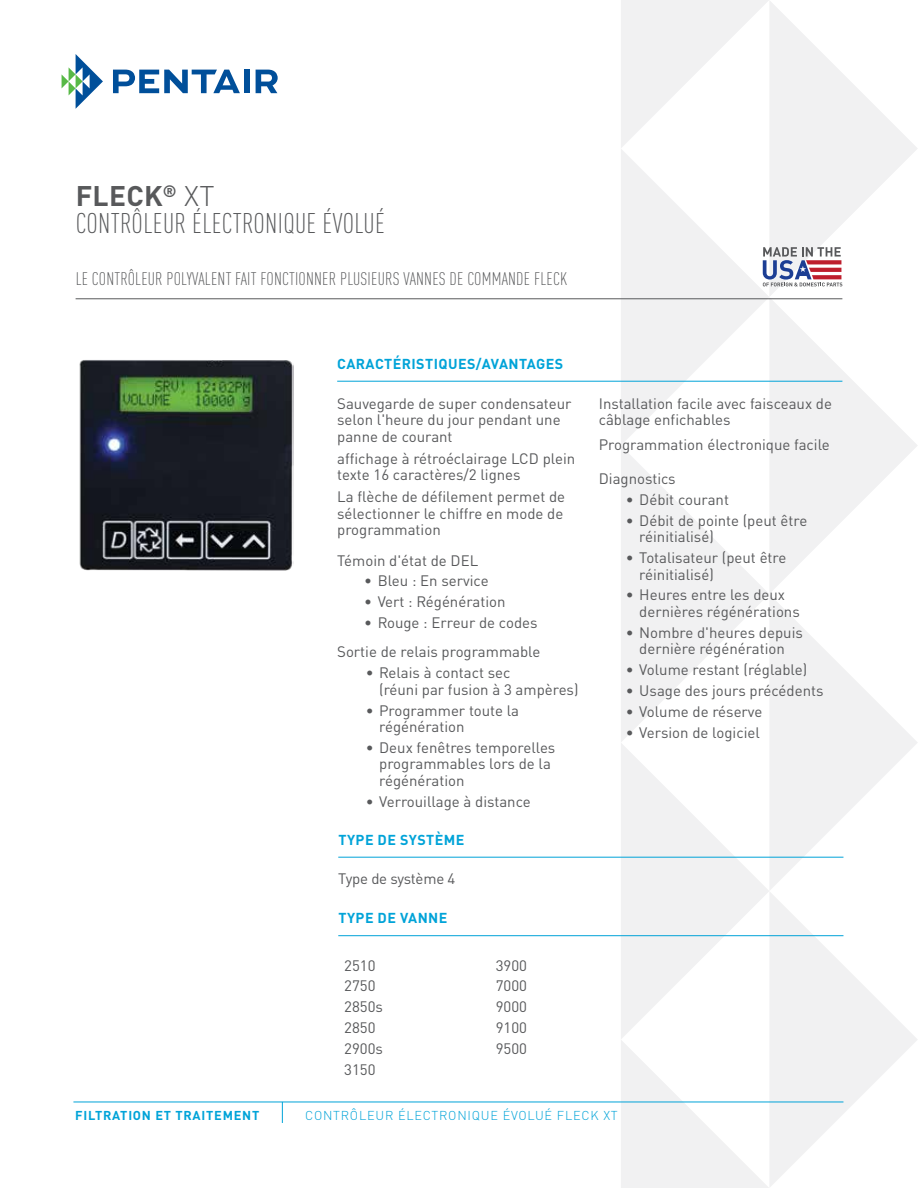
<style>
.page{position:relative;width:918px;height:1188px;background:#fff}
.page>*{position:absolute;margin:0;border:0;box-sizing:border-box;transform-origin:0 0}
.t1{font:300 condensed 28.05px/27px "DIN Pro";letter-spacing:.01em;color:#58595b}
.t2{font:300 condensed 18px "DIN Pro";letter-spacing:.01em;color:#58595b}
.t3{font:15px/16.5px "DIN Pro";color:#58595b}
.t4{font:15px "DIN Pro";letter-spacing:-.02em;color:#58595b}
.t5{font:700 14.25px "DIN Pro";letter-spacing:.03em;color:#00a3d8}
.t6{font:300 12.75px "DIN Pro";letter-spacing:.06em;color:#00a3d8}
.t7{font:700 12.75px "DIN Pro";letter-spacing:.06em;color:#00a3d8}
.s1{font-weight:700;font-stretch:normal}
.s2{font-stretch:normal}
</style>
<div class="page">
<svg style="left:621px;top:0;width:296px;height:148px;fill:#f6f6f6"></svg>
<svg style="left:621px;top:148px;width:296px;height:297px;fill:#f3f3f4"></svg>
<svg style="left:621px;top:445px;width:296px;height:298px"></svg>
<svg style="left:621px;top:743px;width:296px;height:431px;fill:#f4f4f4"></svg>
<svg style="left:621px;top:1040px;width:162px;height:148px"></svg>
<hr style="left:73px;top:1102px;width:770px;height:1px;background:#00a3d8">
<svg style="left:62px;top:54px;width:41px;height:55px"></svg>
<svg style="left:113px;top:70px;width:127px;height:23px"></svg>
<div style="left:244px;top:70px;width:5px;height:23px;background:#004f9a"></div>
<svg style="left:256px;top:70px;width:22px;height:23px"></svg>
<hr style="left:76px;top:298px;width:766px;height:1px;background:#58595b">
<svg style="left:282px;top:1102px;width:1px;height:21px"></svg>
<hr style="left:337px;top:381px;width:505px;height:1px;background:#00a3d8">
<svg style="left:763px;top:247px;width:79px;height:39px"></svg>
<hr style="left:338px;top:857px;width:505px;height:1px;background:#00a3d8">
<hr style="left:338px;top:935px;width:505px;height:1px;background:#00a3d8">
<img style="left:79px;top:360px;width:214px;height:211px">
<h1 class="t1" style="left:76px;top:181px;width:311px"><span class="s1">FLECK</span><sup>®</sup> <span class="s2">XT<br></span>CONTRÔLEUR ÉLECTRONIQUE ÉVOLUÉ</h1>
<p class="t2" style="left:76px;top:266px;width:493px">LE CONTRÔLEUR POLYVALENT FAIT FONCTIONNER PLUSIEURS VANNES DE COMMANDE FLECK</p>
<p class="t5" style="left:337px;top:352px;width:227px">CARACTÉRISTIQUES/AVANTAGES</p>
<p class="t3" style="left:337px;top:394px;width:236px">Sauvegarde de super condensateur selon l'heure du jour pendant une panne de courant</p>
<p class="t3" style="left:337px;top:448px;width:240px">affichage à rétroéclairage LCD plein texte 16 caractères/2 lignes</p>
<p class="t3" style="left:337px;top:487px;width:229px;text-align:justify">La flèche de défilement permet de sélectionner le chiffre en mode de programmation</p>
<p class="t3" style="left:337px;top:550px;width:143px">Témoin d'état de DEL</p>
<p class="t3" style="left:364px;top:571px;width:126px">• Bleu : En service</p>
<p class="t3" style="left:364px;top:592px;width:143px">• Vert : Régénération</p>
<p class="t3" style="left:337px;top:606px;width:205px;line-height:29.4px;text-align:right">• Rouge : Erreur de codes<br>Sortie de relais programmable</p>
<p class="t3" style="left:379px;top:663px;width:201px;text-indent:-14px">• Relais à contact sec<br>(réuni par fusion à 3 ampères)</p>
<p class="t3" style="left:379px;top:700px;width:142px;text-indent:-14px">• Programmer toute la régénération</p>
<p class="t3" style="left:379px;top:738px;width:178px;text-indent:-14px">• Deux fenêtres temporelles programmables lors de la régénération</p>
<p class="t3" style="left:366px;top:792px;width:167px">• Verrouillage à distance</p>
<p class="t5" style="left:338px;top:828px;width:128px">TYPE DE SYSTÈME</p>
<p class="t4" style="left:338px;top:866px;width:119px">Type de système 4</p>
<p class="t5" style="left:338px;top:906px;width:111px">TYPE DE VANNE</p>
<p class="t3" style="left:344px;top:953px;width:40px;line-height:20.9px">2510<br>2750<br>2850s<br>2850<br>2900s<br>3150</p>
<p class="t3" style="left:496px;top:953px;width:33px;line-height:20.9px;text-align:justify">3900<br>7000<br>9000<br>9100<br>9500</p>
<p class="t3" style="left:599px;top:394px;width:235px">Installation facile avec faisceaux de câblage enfichables</p>
<p class="t3" style="left:599px;top:435px;width:233px">Programmation électronique facile</p>
<p class="t3" style="left:599px;top:469px;width:78px">Diagnostics</p>
<p class="t3" style="left:626px;top:490px;width:105px">• Débit courant</p>
<p class="t3" style="left:639px;top:511px;width:169px;text-indent:-14px">• Débit de pointe (peut être réinitialisé)</p>
<p class="t3" style="left:639px;top:548px;width:149px;text-indent:-14px">• Totalisateur (peut être réinitialisé)</p>
<p class="t3" style="left:639px;top:585px;width:162px;text-indent:-14px">• Heures entre les deux dernières régénérations</p>
<p class="t3" style="left:626px;top:623px;width:179px;text-align:center">• Nombre d'heures depuis dernière régénération</p>
<p class="t3" style="left:626px;top:660px;width:183px">• Volume restant (réglable)</p>
<p class="t3" style="left:626px;top:681px;width:199px">• Usage des jours précédents</p>
<p class="t3" style="left:626px;top:702px;width:138px">• Volume de réserve</p>
<p class="t3" style="left:626px;top:722px;width:136px">• Version de logiciel</p>
<p class="t7" style="left:75px;top:1105px;width:186px">FILTRATION ET TRAITEMENT</p>
<p class="t6" style="left:305px;top:1106px;width:314px">CONTRÔLEUR ÉLECTRONIQUE ÉVOLUÉ FLECK XT</p>
</div>
